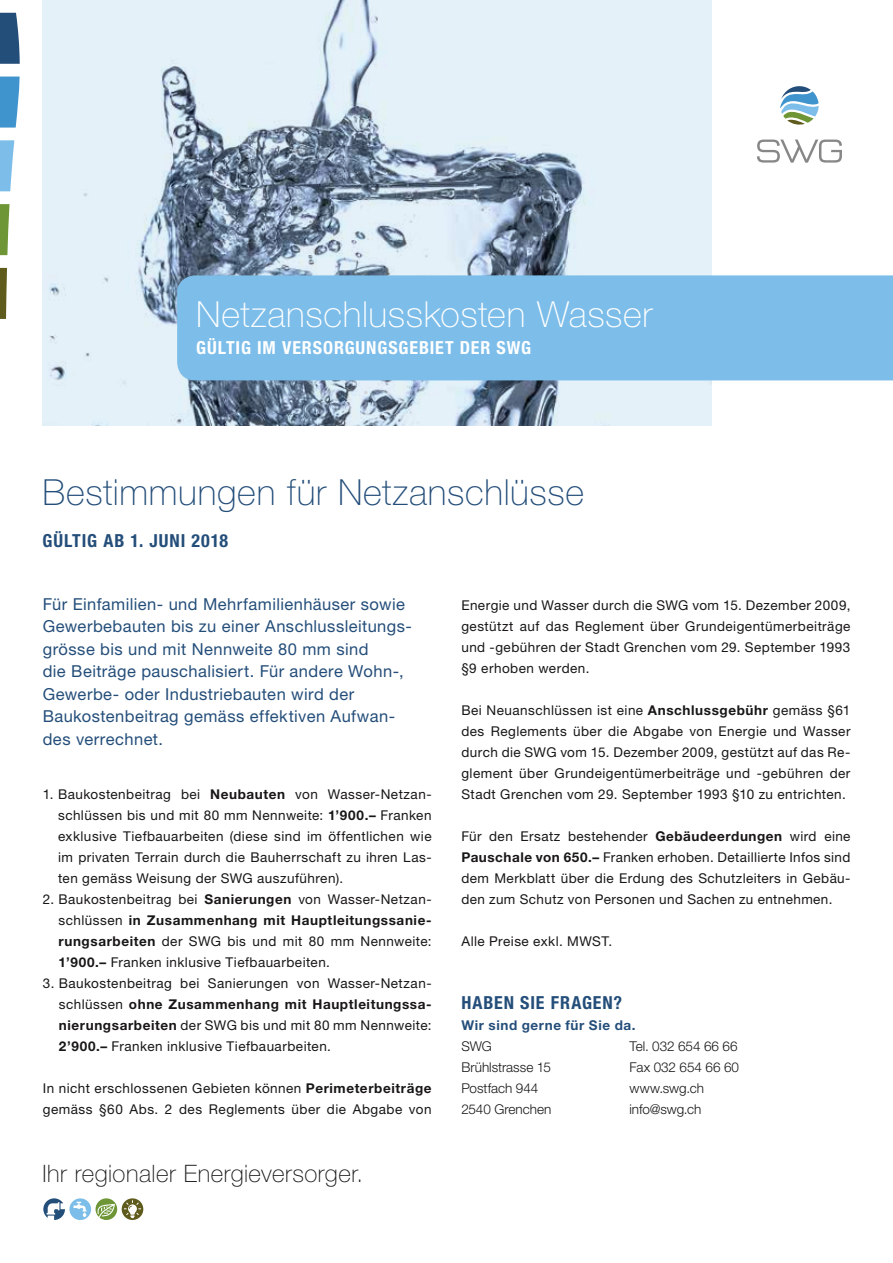
<style>
.page{position:relative;width:893px;height:1263px;background:#fff}
.page>*{position:absolute;margin:0;border:0;box-sizing:border-box;transform-origin:0 0}
.t1{font:100 36px "Helvetica Neue LT Std";letter-spacing:.02em;color:#244e7a}
.t2{font:100 36px "Helvetica Neue LT Std";letter-spacing:.015em;color:#fff}
.t3{font:100 24px "Helvetica Neue LT Std";letter-spacing:.02em;color:#181716}
.t4{font:700 condensed 18px "Helvetica Neue LT Std";letter-spacing:.05em;color:#244e7a}
.t5{font:700 condensed 18px "Helvetica Neue LT Std";letter-spacing:.05em;color:#fff}
.t6{font:16.5px/22.5px "Helvetica Neue LT Std";letter-spacing:.025em;color:#244e7a}
.t7{font:13.5px/21px "Helvetica Neue LT Std";letter-spacing:.035em;color:#181716;text-align:justify}
.t8{font:300 13.5px "Helvetica Neue LT Std";color:#181716}
.t9{font:700 13.5px "Helvetica Neue LT Std";letter-spacing:.045em;color:#244e7a}
.s1{font-weight:700}
</style>
<div class="page">
<svg style="left:43px;top:0;width:668px;height:426px;background:#c5d3df"></svg>
<div style="left:177px;top:275px;width:716px;height:105px;background:#7cbde9"></div>
<svg style="left:69px;top:1198px;width:22px;height:22px"></svg>
<svg style="left:74px;top:1202px;width:13px;height:15px"></svg>
<svg style="left:43px;top:1198px;width:22px;height:22px"></svg>
<svg style="left:96px;top:1198px;width:47px;height:22px"></svg>
<svg style="left:780px;top:86px;width:39px;height:39px"></svg>
<svg style="left:757px;top:140px;width:85px;height:23px"></svg>
<svg style="left:0;top:13px;width:20px;height:51px"></svg>
<svg style="left:0;top:77px;width:20px;height:51px"></svg>
<svg style="left:0;top:140px;width:14px;height:51px"></svg>
<svg style="left:0;top:204px;width:10px;height:51px"></svg>
<svg style="left:0;top:268px;width:7px;height:51px"></svg>
<h1 class="t2" style="left:196px;top:294px;width:458px">Netzanschlusskosten Wasser</h1>
<h3 class="t5" style="left:196px;top:337px;width:336px">GÜLTIG IM VERSORGUNGSGEBIET DER SWG</h3>
<h1 class="t1" style="left:43px;top:471px;width:543px">Bestimmungen für Netzanschlüsse</h1>
<h3 class="t4" style="left:43px;top:529px;width:187px">GÜLTIG AB 1. JUNI 2018</h3>
<p class="t6" style="left:43px;top:592px;width:371px">Für Einfamilien- und Mehrfamilienhäuser sowie Gewerbebauten bis zu einer Anschlussleitungs&shy;grösse bis und mit Nennweite 80 mm sind<br>die Beiträge pauschalisiert. Für andere Wohn-, Gewerbe- oder Industriebauten wird der Baukostenbeitrag gemäss effektiven Aufwan&shy;des verrechnet.</p>
<p class="t7" style="left:58px;top:783px;width:375px;text-indent:-15px">1. Baukostenbeitrag bei <span class="s1">Neubauten</span> von Wasser-Netzan&shy;schlüssen bis und mit 80 mm Nennweite: <span class="s1">1’900.–</span> Franken exklusive Tiefbauarbeiten (diese sind im öffentlichen wie im privaten Terrain durch die Bauherrschaft zu ihren Las&shy;ten gemäss Weisung der SWG auszuführen).</p>
<p class="t7" style="left:59px;top:888px;width:375px;text-indent:-16px">2. Baukostenbeitrag bei <span class="s1">Sanierungen</span> von Wasser-Netzan&shy;schlüssen <span class="s1">in Zusammenhang mit Hauptleitungssanie&shy;rungsarbeiten</span> der SWG bis und mit 80 mm Nennweite:<br><span class="s1">1’900.–</span> Franken inklusive Tiefbauarbeiten.</p>
<p class="t7" style="left:59px;top:972px;width:374px;text-indent:-16px">3. Baukostenbeitrag bei Sanierungen von Wasser-Netzan&shy;schlüssen <span class="s1">ohne Zusammenhang mit Hauptleitungssa&shy;nierungsarbeiten</span> der SWG bis und mit 80 mm Nennweite:<br><span class="s1">2’900.–</span> Franken inklusive Tiefbauarbeiten.</p>
<p class="t7" style="left:43px;top:1077px;width:390px">In nicht erschlossenen Gebieten können <span class="s1">Perimeterbeiträge </span>gemäss §60 Abs. 2 des Reglements über die Abgabe von</p>
<h2 class="t3" style="left:43px;top:1159px;width:322px">Ihr regionaler Energieversorger.</h2>
<p class="t7" style="left:461px;top:594px;width:391px">Energie und Wasser durch die SWG vom 15. Dezember 2009, gestützt auf das Reglement über Grundeigentümerbeiträge und -gebühren der Stadt Grenchen vom 29. September 1993 §9 erhoben werden.</p>
<p class="t7" style="left:461px;top:699px;width:391px">Bei Neuanschlüssen ist eine <span class="s1">Anschlussgebühr</span> gemäss §61 des Reglements über die Abgabe von Energie und Wasser durch die SWG vom 15. Dezember 2009, gestützt auf das Re&shy;glement über Grundeigentümerbeiträge und -gebühren der Stadt Grenchen vom 29. September 1993 §10 zu entrichten.</p>
<p class="t7" style="left:461px;top:825px;width:391px">Für den Ersatz bestehender <span class="s1">Gebäudeerdungen</span> wird eine <span class="s1">Pauschale von 650.–</span> Franken erhoben. Detaillierte Infos sind dem Merkblatt über die Erdung des Schutzleiters in Gebäu&shy;den zum Schutz von Personen und Sachen zu entnehmen.</p>
<p class="t7" style="left:461px;top:930px;width:152px">Alle Preise exkl. MWST.</p>
<h3 class="t4" style="left:461px;top:991px;width:162px">HABEN SIE FRAGEN?</h3>
<p class="t9" style="left:461px;top:1017px;width:176px">Wir sind gerne für Sie da.</p>
<p class="t8" style="left:461px;top:1038px;width:32px">SWG</p>
<p class="t8" style="left:629px;top:1038px;width:110px">Tel. 032 654 66 66</p>
<p class="t8" style="left:461px;top:1059px;width:91px">Brühlstrasse 15</p>
<p class="t8" style="left:629px;top:1059px;width:111px">Fax 032 654 66 60</p>
<p class="t8" style="left:461px;top:1080px;width:79px">Postfach 944</p>
<p class="t8" style="left:629px;top:1080px;width:76px">www.swg.ch</p>
<p class="t8" style="left:461px;top:1101px;width:92px">2540 Grenchen</p>
<p class="t8" style="left:629px;top:1101px;width:74px">info@swg.ch</p>
</div>
